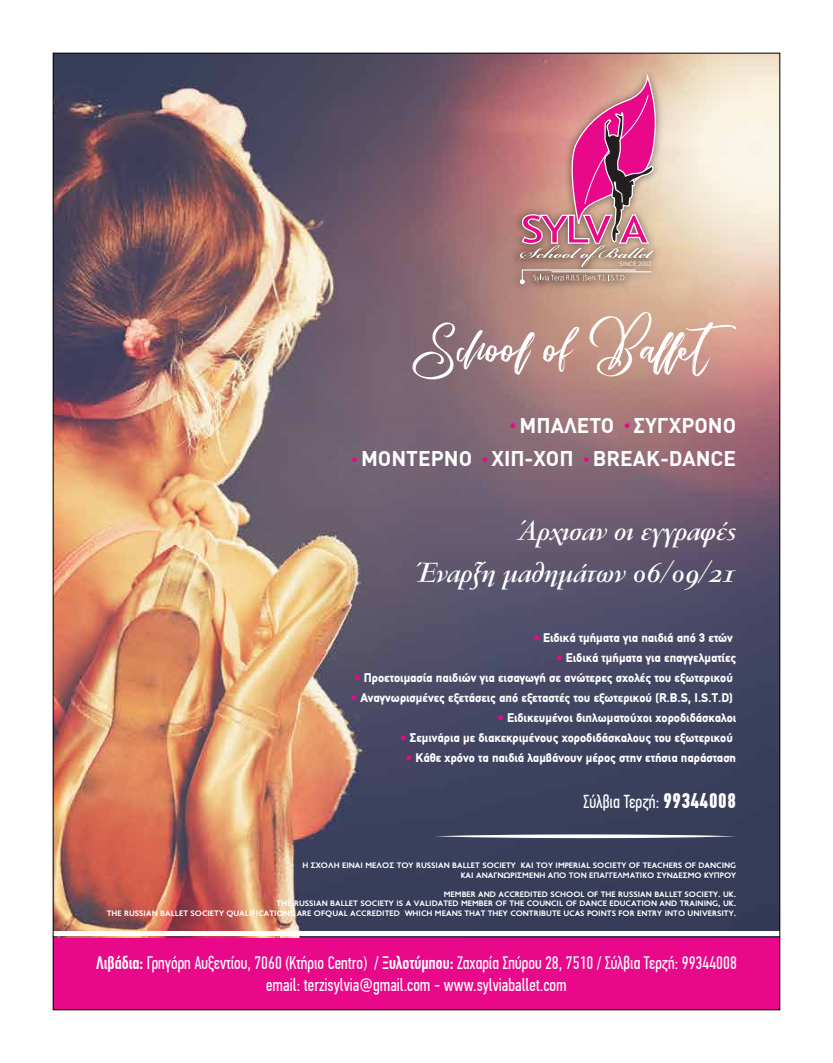
<style>
.page{position:relative;width:833px;height:1063px;background:#fff}
.page>*{position:absolute;margin:0;border:0;box-sizing:border-box;transform-origin:0 0}
.t1{font:63.38px "Cursive Script";color:#fff}
.t2{font:italic 700 30.5px/42px "PF Garamond Classic Os F";color:#fff;text-align:right}
.t3{font:700 20.88px "DIN Greek";color:#fff}
.t4{font:18.75px "PF Din Text Comp Pro";color:#fff}
.t5{font:18.12px/21.8px "PF Din Text Comp Pro";color:#fff;text-align:center}
.t6{font:900 12.5px "PF Din Text";color:#fff}
.t7{font:700 8px/9.6px "PF Transport";color:#fff;text-align:right;scale:1.07 1}
.t8{font:6.25px "DIN Greek";color:#fff}
.s1{font-family:"PF Din Text";font-weight:900;font-size:12.5px;color:#e9078a}
.s2{color:#e9078a}
.s3{font-weight:700;font-size:21.25px}
.s4{font-weight:500}
</style>
<div class="page">
<img style="left:55px;top:55px;width:723px;height:884px">
<div style="left:53px;top:939px;width:727px;height:71px;background:#e9078a"></div>
<hr style="left:53px;top:931px;width:727px;height:4px;background:#fff">
<img style="left:508px;top:61px;width:160px;height:234px">
<svg style="left:519px;top:76px;width:138px;height:208px;background:#c8778b"></svg>
<svg style="left:434px;top:834px;width:302px;height:4px"></svg>
<p class="t8" style="left:619px;top:261px;width:34px">SINCE 2002</p>
<h1 class="t1" style="left:409px;top:306px;width:335px">School of Ballet</h1>
<h3 class="t3" style="left:510px;top:413px;width:228px"><span class="s1">•</span> ΜΠΑΛΕΤΟ <span class="s1">•</span> ΣΥΓΧΡΟΝΟ</h3>
<h3 class="t3" style="left:351px;top:447px;width:386px"><span class="s1">•</span> ΜΟΝΤΕΡΝΟ <span class="s1">•</span> ΧΙΠ-ΧΟΠ <span class="s1">•</span> BREAK-DANCE</h3>
<h2 class="t2" style="left:419px;top:510px;width:319px">Άρχισαν οι εγγραφές<br>Έναρξη µαθηµάτων 06/09/21</h2>
<h3 class="t6" style="left:533px;top:631px;width:201px"><span class="s2">•</span> Ειδικά τμήματα για παιδιά από 3 ετών</h3>
<h3 class="t6" style="left:556px;top:651px;width:181px"><span class="s2">•</span> Ειδικά τμήματα για επαγγελματίες</h3>
<h3 class="t6" style="left:354px;top:671px;width:380px"><span class="s2">•</span> Προετοιμασία παιδιών για εισαγωγή σε ανώτερες σχολές του εξωτερικού</h3>
<h3 class="t6" style="left:351px;top:691px;width:384px"><span class="s2">•</span> Αναγνωρισμένες εξετάσεις από εξεταστές του εξωτερικού (R.B.S, I.S.T.D)</h3>
<h3 class="t6" style="left:497px;top:711px;width:240px"><span class="s2">•</span> Ειδικευμένοι διπλωματούχοι χοροδιδάσκαλοι</h3>
<h3 class="t6" style="left:400px;top:731px;width:334px"><span class="s2">•</span> Σεμινάρια με διακεκριμένους χοροδιδάσκαλους του εξωτερικού</h3>
<h3 class="t6" style="left:406px;top:751px;width:332px"><span class="s2">•</span> Κάθε χρόνο τα παιδιά λαμβάνουν μέρος στην ετήσια παράσταση</h3>
<h3 class="t4" style="left:583px;top:791px;width:154px">Σύλβια Τερζή: <span class="s3">99344008</span></h3>
<p class="t7" style="left:302px;top:860px;width:407px">Η ΣΧΟΛΗ ΕΙΝΑΙ ΜΕΛΟΣ ΤΟΥ RUSSIAN BALLET SOCIETY ΚΑΙ ΤΟΥ IMPERIAL SOCIETY OF TEACHERS OF DANCING<br>ΚΑΙ ΑΝΑΓΝΩΡΙΣΜΕΝΗ ΑΠΟ ΤΟΝ ΕΠΑΓΓΕΛΜΑΤΙΚΟ ΣΥΝ∆ΕΣΜΟ ΚΥΠΡΟΥ</p>
<p class="t7" style="left:107px;top:889px;width:590px">MEMBER AND ACCREDITED SCHOOL OF THE RUSSIAN BALLET SOCIETY. UK.<br>THE RUSSIAN BALLET SOCIETY IS A VALIDATED MEMBER OF THE COUNCIL OF DANCE EDUCATION AND TRAINING, UK.<br>THE RUSSIAN BALLET SOCIETY QUALIFICATIONS ARE OFQUAL ACCREDITED WHICH MEANS THAT THEY CONTRIBUTE UCAS POINTS FOR ENTRY INTO UNIVERSITY.</p>
<h3 class="t5" style="left:96px;top:953px;width:642px"><span class="s4">Λιβάδια:</span> Γρηγόρη Αυξεντίου, 7060 (Κτήριο Centro) / <span class="s4">Ξυλοτύµπου:</span> Ζαχαρία Σπύρου 28, 7510 / Σύλβια Τερζή: 99344008 email: terzisylvia@gmail.com - www.sylviaballet.com</h3>
</div>
